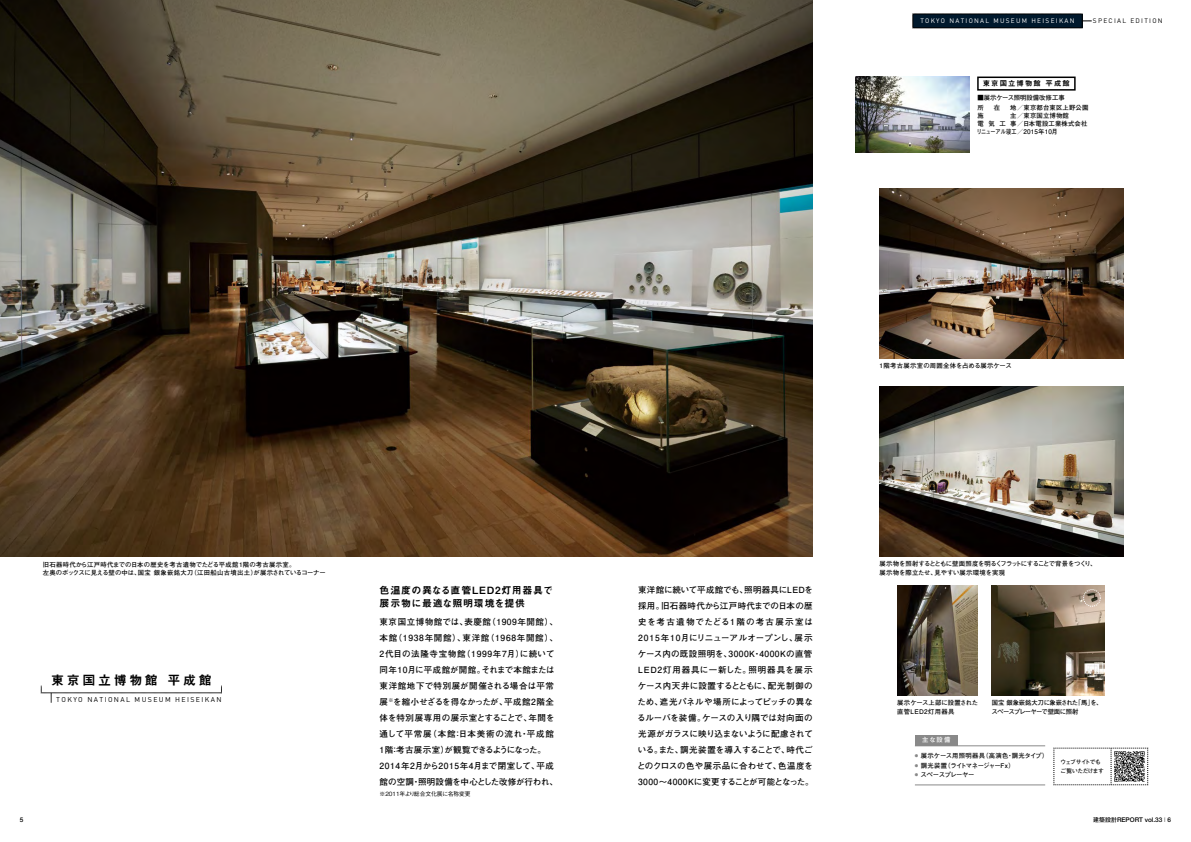
<style>
.page{position:relative;width:1191px;height:842px;background:#fff}
.page>*{position:absolute;margin:0;border:0;box-sizing:border-box;transform-origin:0 0}
.t1{font:13px "Midashi Go Pr 6 N MB31";letter-spacing:.2em;color:#000}
.t2{font:10px/13px "Midashi Go Pr 6 N MB31";letter-spacing:.075em;color:#000}
.t3{font:700 8.5px/16px "Futo Go B101 Pr 6 N";letter-spacing:.035em;color:#000}
.t4{font:7.3px "Midashi Go Pr 6 N MB31";letter-spacing:.15em;color:#000}
.t5{font:7px "DIN Pro";letter-spacing:.195em;color:#000}
.t6{font:6.5px "DIN Pro";letter-spacing:.2em;color:#fff}
.t7{font:6.5px "DIN Pro";letter-spacing:.2em;color:#000}
.t8{font:700 6.4px "Futo Go B101 Pr 6 N";letter-spacing:.02em;color:#000}
.t9{font:500 6.4px "Helvetica Neue";color:#000}
.t10{font:700 6.4px "Futo Go B101 Pr 6 N";letter-spacing:.02em;color:#000;scale:.8 1}
.t11{font:700 6.4px "Futo Go B101 Pr 6 N";color:#000}
.t12{font:700 6.3px/8.4px "Futo Go B101 Pr 6 N";letter-spacing:.03em;color:#000}
.t13{font:700 6.3px/8.4px "Futo Go B101 Pr 6 N";letter-spacing:-.01em;color:#000}
.t14{font:700 6.3px/8.4px "Futo Go B101 Pr 6 N";letter-spacing:.045em;color:#000}
.t15{font:700 6.3px/8.4px "Futo Go B101 Pr 6 N";letter-spacing:-.07em;color:#000}
.t16{font:700 6.3px "Futo Go B101 Pr 6 N";letter-spacing:.04em;color:#000}
.t17{font:700 6.3px "Futo Go B101 Pr 6 N";letter-spacing:-.085em;color:#000}
.t18{font:700 6.3px "Futo Go B101 Pr 6 N";letter-spacing:-.06em;color:#000}
.t19{font:700 6.3px "Futo Go B101 Pr 6 N";color:#fff}
.t20{font:500 5.8px "Gothic BBB Pr 6 N";letter-spacing:-.015em;color:#000}
.t21{font:700 5.7px/9px "Futo Go B101 Pr 6 N";letter-spacing:-.09em;color:#000}
.s1{font-family:"Futo Go B101 Pr 6 N";font-weight:700;font-size:6px}
.s2{font-family:"Cochin";font-weight:400}
</style>
<div class="page">
<img style="left:0;top:0;width:812px;height:557px">
<hr style="left:915px;top:745px;width:130px;height:1px;background:#898989">
<hr style="left:915px;top:785px;width:130px;height:1px;background:#898989">
<div style="left:915px;top:735px;width:43px;height:11px;background:#898989"></div>
<img style="left:879px;top:387px;width:244px;height:170px">
<img style="left:879px;top:189px;width:244px;height:169px">
<img style="left:897px;top:585px;width:80px;height:111px">
<img style="left:991px;top:585px;width:113px;height:111px">
<div style="left:1083px;top:589px;width:17px;height:17px;border:1px dashed #fff;border-radius:50%"></div>
<svg style="left:912px;top:14px;width:179px;height:15px;background:#152939"></svg>
<svg style="left:1053px;top:748px;width:95px;height:38px"></svg>
<div style="left:977px;top:77px;width:98px;height:14px;border:2px solid #000"></div>
<img style="left:855px;top:76px;width:114px;height:77px">
<svg style="left:41px;top:686px;width:181px;height:17px"></svg>
<p class="t6" style="left:920px;top:16px;width:156px">TOKYO NATIONAL MUSEUM HEISEIKAN</p>
<p class="t7" style="left:1092px;top:16px;width:71px">SPECIAL EDITION</p>
<p class="t4" style="left:982px;top:78px;width:88px">東京国立博物館 平成館</p>
<p class="t11" style="left:977px;top:93px;width:89px">■展示ケース照明設備改修工事</p>
<p class="t8" style="left:977px;top:103px;width:8px">所</p>
<p class="t8" style="left:993px;top:103px;width:8px">在</p>
<p class="t8" style="left:977px;top:111px;width:8px">施</p>
<p class="t8" style="left:1010px;top:103px;width:80px">地／東京都台東区上野公園</p>
<p class="t8" style="left:1010px;top:111px;width:60px">主／東京国立博物館</p>
<p class="t8" style="left:977px;top:119px;width:111px">電 気 工 事／日本電設工業株式会社</p>
<p class="t10" style="left:976px;top:127px;width:103px">リニューアル竣工／2015年10月</p>
<p class="t12" style="left:43px;top:560px;width:284px">旧石器時代から江戸時代までの日本の歴史を考古遺物でたどる平成館1階の考古展示室。<br>左奥のボックスに見える壁の中は、国宝 銀象嵌銘大刀（江田船山古墳出土）が展示されているコーナー</p>
<h1 class="t1" style="left:51px;top:669px;width:162px">東京国立博物館 平成館</h1>
<p class="t5" style="left:56px;top:694px;width:167px">TOKYO NATIONAL MUSEUM HEISEIKAN</p>
<p class="t2" style="left:379px;top:583px;width:175px">色温度の異なる直管LED2灯用器具で展示物に最適な照明環境を提供</p>
<p class="t3" style="left:379px;top:613px;width:180px">東京国立博物館では、表慶館（1909年開館）、本館（1938年開館）、東洋館（1968年開館）、<br>2代目の法隆寺宝物館（1999年7月）に続いて同年10月に平成館が開館。それまで本館または東洋館地下で特別展が開催される場合は平常展<sup>※</sup>を縮小せざるを得なかったが、平成館2階全体を特別展専用の展示室とすることで、年間を通して平常展（本館：日本美術の流れ・平成館<br>1階：考古展示室）が観覧できるようになった。<br>2014年2月から2015年4月まで閉室して、平成館の空調・照明設備を中心とした改修が行われ、</p>
<p class="t20" style="left:379px;top:789px;width:93px">※2011年より総合文化展に名称変更</p>
<p class="t16" style="left:879px;top:361px;width:134px">1階考古展示室の周囲全体を占める展示ケース</p>
<p class="t3" style="left:637px;top:581px;width:178px">東洋館に続いて平成館でも、照明器具にLEDを採用。旧石器時代から江戸時代までの日本の歴史を考古遺物でたどる1階の考古展示室は<br>2015年10月にリニューアルオープンし、展示ケース内の既設照明を、3000K・4000Kの直管<br>LED2灯用器具に一新した。照明器具を展示ケース内天井に設置するとともに、配光制御のため、遮光パネルや場所によってピッチの異なるルーバを装備。ケースの入り隅では対向面の光源がガラスに映り込まないように配慮されている。また、調光装置を導入することで、時代ごとのクロスの色や展示品に合わせて、色温度を<br>3000～4000Kに変更することが可能となった。</p>
<p class="t13" style="left:879px;top:560px;width:218px">展示物を照射するとともに壁面照度を明るくフラットにすることで背景をつくり、展示物を際立たせ、見やすい展示環境を実現</p>
<p class="t14" style="left:897px;top:698px;width:82px">展示ケース上部に設置された直管LED2灯用器具</p>
<p class="t15" style="left:991px;top:698px;width:113px">国宝 銀象嵌銘大刀に象嵌された「馬」を、スペースプレーヤーで壁面に照射</p>
<p class="t19" style="left:922px;top:735px;width:30px">主な設備</p>
<p class="t14" style="left:914px;top:752px;width:135px"><sup>●</sup> 展示ケース用照明器具（高演色・調光タイプ）</p>
<p class="t17" style="left:914px;top:760px;width:102px"><sup>●</sup> 調光装置（ライトマネージャーFx）</p>
<p class="t18" style="left:914px;top:769px;width:61px"><sup>●</sup> スペースプレーヤー</p>
<p class="t21" style="left:1060px;top:757px;width:45px">ウェブサイトでもご覧いただけます</p>
<p class="t9" style="left:20px;top:815px;width:5px">5</p>
<p class="t9" style="left:1093px;top:815px;width:80px"><span class="s1">建築設計</span>REPORT vol.33 <span class="s2">|</span> 6</p>
</div>
